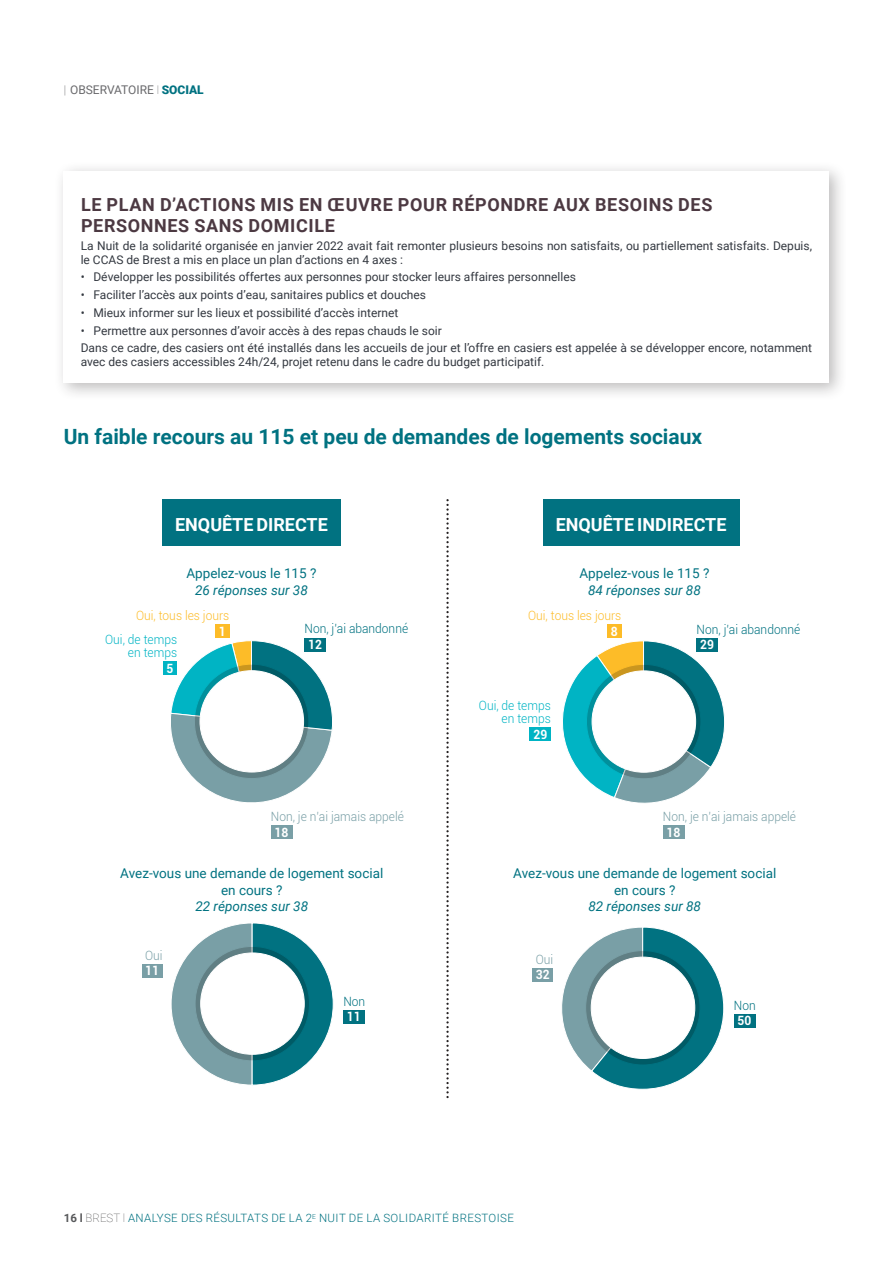
<style>
.page{position:relative;width:893px;height:1263px;background:#fff}
.page>*{position:absolute;margin:0;border:0;box-sizing:border-box;transform-origin:0 0}
.t1{font:700 21px "Roboto";color:#017281}
.t2{font:700 18px/21px "Roboto";letter-spacing:.035em;color:#4c3942}
.t3{font:700 18px "Roboto";color:#fff}
.t4{font:13.5px/16.5px "Roboto";color:#017281;text-align:center}
.t5{font:italic 13.5px "Roboto";color:#017281}
.t6{font:300 12.75px "Roboto";color:#799fa6;scale:.94 1}
.t7{font:300 12.75px "Roboto";color:#017281;scale:.94 1}
.t8{font:300 12.75px/13.2px "Roboto";color:#00b4c4;text-align:right;scale:.94 1}
.t9{font:300 12.75px "Roboto";color:#fdbc28;scale:.94 1}
.t10{font:700 12.75px "Roboto";color:#fff;scale:.94 1}
.t11{font:12px/13.5px "Roboto";color:#333840}
.t12{font:12px "Roboto";color:#69696c}
.t13{font:300 11.55px "Roboto";letter-spacing:.035em;color:#017281}
.s1{font-weight:100;color:#3e3e3f}
.s2{font-weight:100;font-size:11.55px;color:#57585a}
.s3{font-weight:900;color:#017281}
.s4{font-weight:700;color:#57585a}
.s5{font-weight:100;color:#57585a}
</style>
<div class="page">
<svg style="left:446px;top:500px;width:3px;height:598px"></svg>
<svg style="left:171px;top:640px;width:162px;height:163px"></svg>
<svg style="left:194px;top:664px;width:115px;height:114px;background:#49888b"></svg>
<div style="left:200px;top:671px;width:104px;height:101px;background:#fff;border-radius:50%"></div>
<div style="left:215px;top:624px;width:14px;height:14px;background:#fdbc28"></div>
<div style="left:305px;top:638px;width:21px;height:13px;background:#017281"></div>
<div style="left:271px;top:825px;width:21px;height:14px;background:#799fa6"></div>
<div style="left:164px;top:661px;width:13px;height:14px;background:#00b4c4"></div>
<svg style="left:562px;top:640px;width:163px;height:163px"></svg>
<svg style="left:586px;top:664px;width:115px;height:115px;background:#3d8a87"></svg>
<div style="left:592px;top:671px;width:104px;height:101px;background:#fff;border-radius:50%"></div>
<div style="left:607px;top:624px;width:14px;height:14px;background:#fdbc28"></div>
<div style="left:697px;top:638px;width:21px;height:13px;background:#017281"></div>
<div style="left:663px;top:825px;width:21px;height:14px;background:#799fa6"></div>
<div style="left:530px;top:728px;width:21px;height:13px;background:#00b4c4"></div>
<svg style="left:171px;top:923px;width:163px;height:162px"></svg>
<svg style="left:195px;top:946px;width:114px;height:115px;background:#4a8087"></svg>
<div style="left:201px;top:953px;width:103px;height:101px;background:#fff;border-radius:50%"></div>
<div style="left:142px;top:964px;width:21px;height:14px;background:#799fa6"></div>
<div style="left:343px;top:1010px;width:22px;height:13px;background:#017281"></div>
<svg style="left:562px;top:927px;width:162px;height:163px"></svg>
<svg style="left:586px;top:950px;width:114px;height:115px;background:#377780"></svg>
<div style="left:591px;top:957px;width:104px;height:101px;background:#fff;border-radius:50%"></div>
<div style="left:532px;top:968px;width:21px;height:14px;background:#799fa6"></div>
<div style="left:734px;top:1014px;width:21px;height:14px;background:#017281"></div>
<div style="left:54px;top:161px;width:793px;height:240px;background:#231f20;opacity:.3"></div>
<div style="left:64px;top:171px;width:765px;height:212px;background:#fff"></div>
<div style="left:162px;top:499px;width:179px;height:46px;background:#017281"></div>
<div style="left:543px;top:499px;width:196px;height:46px;background:#017281"></div>
<p class="t12" style="left:64px;top:81px;width:141px"><span class="s1">|</span> OBSERVATOIRE <span class="s2">l</span> <span class="s3">SOCIAL</span></p>
<h2 class="t2" style="left:81px;top:194px;width:633px">LE PLAN D’ACTIONS MIS EN ŒUVRE POUR RÉPONDRE AUX BESOINS DES<br>PERSONNES SANS DOMICILE</h2>
<p class="t11" style="left:81px;top:239px;width:733px">La Nuit de la solidarité organisée en janvier 2022 avait fait remonter plusieurs besoins non satisfaits, ou partiellement satisfaits. Depuis, le CCAS de Brest a mis en place un plan d’actions en 4 axes :</p>
<p class="t11" style="left:81px;top:270px;width:497px">• Développer les possibilités offertes aux personnes pour stocker leurs affaires personnelles</p>
<p class="t11" style="left:81px;top:288px;width:347px">• Faciliter l’accès aux points d’eau, sanitaires publics et douches</p>
<p class="t11" style="left:81px;top:305px;width:319px">• Mieux informer sur les lieux et possibilité d’accès internet</p>
<p class="t11" style="left:81px;top:321px;width:733px;line-height:17.7px">• Permettre aux personnes d’avoir accès à des repas chauds le soir<br>Dans ce cadre, des casiers ont été installés dans les accueils de jour et l’offre en casiers est appelée à se développer encore, notamment</p>
<p class="t11" style="left:81px;top:354px;width:465px">avec des casiers accessibles 24h/24, projet retenu dans le cadre du budget participatif.</p>
<h1 class="t1" style="left:64px;top:422px;width:640px">Un faible recours au 115 et peu de demandes de logements sociaux</h1>
<h2 class="t3" style="left:175px;top:512px;width:154px">ENQUÊTE DIRECTE</h2>
<h2 class="t3" style="left:556px;top:512px;width:172px">ENQUÊTE INDIRECTE</h2>
<p class="t4" style="left:186px;top:565px;width:132px">Appelez-vous le 115 ?</p>
<p class="t5" style="left:195px;top:580px;width:114px">26 réponses sur 38</p>
<p class="t4" style="left:579px;top:565px;width:132px">Appelez-vous le 115 ?</p>
<p class="t5" style="left:588px;top:580px;width:114px">84 réponses sur 88</p>
<p class="t9" style="left:136px;top:607px;width:101px">Oui, tous les jours</p>
<p class="t10" style="left:219px;top:622px;width:9px">1</p>
<p class="t7" style="left:305px;top:620px;width:112px">Non, j’ai abandonné</p>
<p class="t10" style="left:308px;top:635px;width:16px">12</p>
<p class="t8" style="left:105px;top:632px;width:78px">Oui, de temps en temps</p>
<p class="t10" style="left:167px;top:659px;width:9px">5</p>
<p class="t9" style="left:528px;top:607px;width:101px">Oui, tous les jours</p>
<p class="t10" style="left:611px;top:622px;width:9px">8</p>
<p class="t7" style="left:697px;top:620px;width:112px">Non, j’ai abandonné</p>
<p class="t10" style="left:700px;top:636px;width:16px">29</p>
<p class="t8" style="left:479px;top:698px;width:78px">Oui, de temps en temps</p>
<p class="t10" style="left:533px;top:725px;width:16px">29</p>
<p class="t6" style="left:271px;top:807px;width:143px">Non, je n’ai jamais appelé</p>
<p class="t10" style="left:275px;top:823px;width:16px">18</p>
<p class="t6" style="left:663px;top:808px;width:143px">Non, je n’ai jamais appelé</p>
<p class="t10" style="left:667px;top:823px;width:16px">18</p>
<p class="t4" style="left:120px;top:865px;width:265px">Avez-vous une demande de logement social en cours ?</p>
<p class="t5" style="left:195px;top:897px;width:114px">22 réponses sur 38</p>
<p class="t4" style="left:513px;top:865px;width:265px">Avez-vous une demande de logement social en cours ?</p>
<p class="t5" style="left:588px;top:897px;width:114px">82 réponses sur 88</p>
<p class="t6" style="left:145px;top:946px;width:20px">Oui</p>
<p class="t10" style="left:145px;top:962px;width:16px">11</p>
<p class="t6" style="left:536px;top:950px;width:20px">Oui</p>
<p class="t10" style="left:536px;top:966px;width:16px">32</p>
<p class="t7" style="left:343px;top:992px;width:25px">Non</p>
<p class="t10" style="left:347px;top:1007px;width:16px">11</p>
<p class="t7" style="left:734px;top:996px;width:25px">Non</p>
<p class="t10" style="left:737px;top:1012px;width:16px">50</p>
<p class="t13" style="left:64px;top:1210px;width:452px"><span class="s4">16 l</span> <span class="s1">BREST</span> <span class="s5">l</span> ANALYSE DES RÉSULTATS DE LA 2<sup>E</sup> NUIT DE LA SOLIDARITÉ BRESTOISE</p>
</div>
